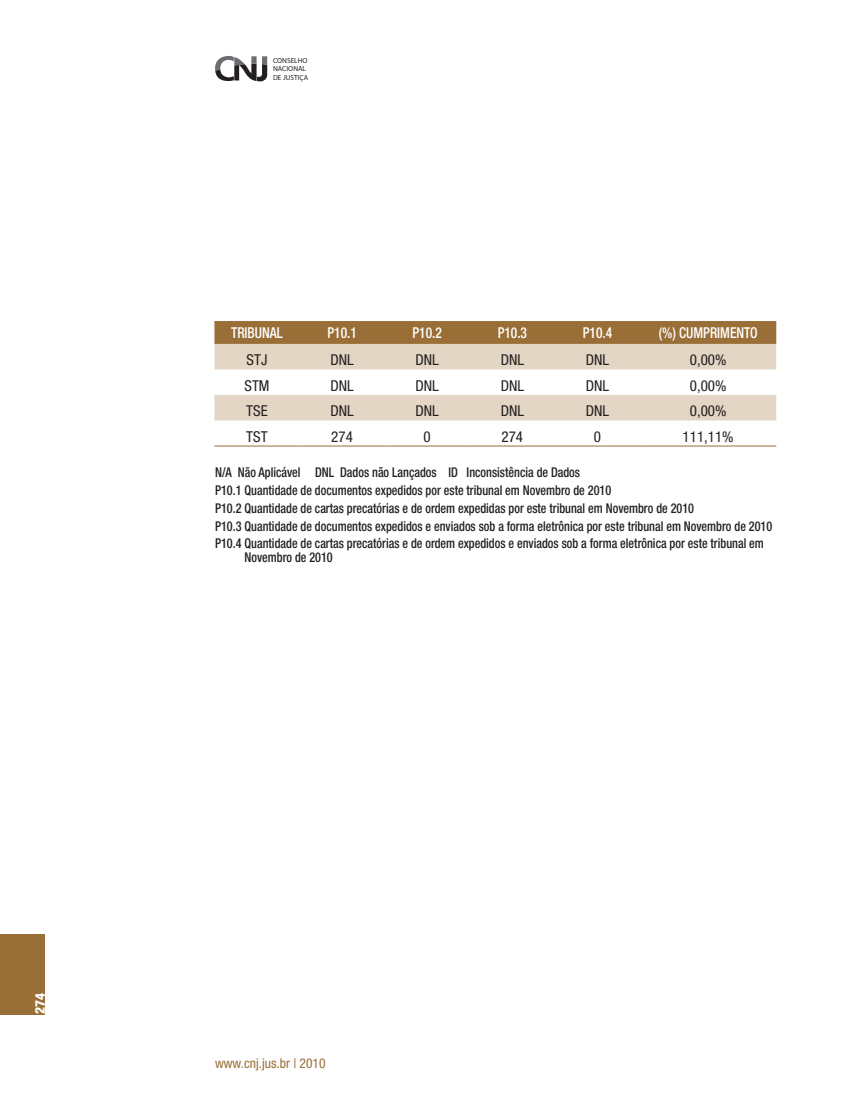
<style>
.page{position:relative;width:858px;height:1117px;background:#fff}
.page>*{position:absolute;margin:0;border:0;box-sizing:border-box;transform-origin:0 0}
.Texto_QUADRO_CENTE{font:condensed 15px "Helvetica Neue";color:#231f20}
.Texto_QUADRO_TITUL{font:500 condensed 15px "Helvetica Neue";color:#fff;scale:.9 1}
.FONTE_QUADRO___TAB{font:500 condensed 13.5px/13.5px "Helvetica Neue";color:#231f20;scale:.9 1}
.t1{font:condensed 13.5px "Helvetica Neue";color:#996e37}
.t2{font:800 condensed 13.5px "Helvetica Neue";color:#fff}
.t3{font:7.35px/8.9px "Myriad Pro";color:#231f20}
</style>
<div class="page">
<svg style="left:215px;top:56px;width:52px;height:25px"></svg>
<div style="left:0;top:934px;width:45px;height:80px;background:#996e37"></div>
<div style="left:214px;top:321px;width:562px;height:23px;background:#996e37"></div>
<svg style="left:214px;top:344px;width:562px;height:76px;fill:#e4d6c4"></svg>
<hr style="left:214px;top:445px;width:85px;height:1px;background:#996e37">
<hr style="left:299px;top:445px;width:85px;height:1px;background:#996e37">
<hr style="left:384px;top:445px;width:85px;height:1px;background:#996e37">
<hr style="left:469px;top:445px;width:85px;height:1px;background:#996e37">
<hr style="left:554px;top:445px;width:85px;height:1px;background:#996e37">
<hr style="left:639px;top:445px;width:137px;height:1px;background:#996e37">
<p class="t3" style="left:273px;top:56px;width:37px">CONSELHO<br>NACIONAL<br>DE JUSTIÇA</p>
<p class="Texto_QUADRO_TITUL" style="left:231px;top:324px;width:59px">TRIBUNAL</p>
<p class="Texto_QUADRO_TITUL" style="left:327px;top:324px;width:34px">P10.1</p>
<p class="Texto_QUADRO_TITUL" style="left:412px;top:324px;width:34px">P10.2</p>
<p class="Texto_QUADRO_TITUL" style="left:497px;top:324px;width:34px">P10.3</p>
<p class="Texto_QUADRO_TITUL" style="left:582px;top:324px;width:34px">P10.4</p>
<p class="Texto_QUADRO_TITUL" style="left:658px;top:324px;width:111px">(%) CUMPRIMENTO</p>
<p class="Texto_QUADRO_CENTE" style="left:246px;top:351px;width:22px">STJ</p>
<p class="Texto_QUADRO_CENTE" style="left:330px;top:351px;width:25px">DNL</p>
<p class="Texto_QUADRO_CENTE" style="left:415px;top:351px;width:25px">DNL</p>
<p class="Texto_QUADRO_CENTE" style="left:500px;top:351px;width:25px">DNL</p>
<p class="Texto_QUADRO_CENTE" style="left:585px;top:351px;width:25px">DNL</p>
<p class="Texto_QUADRO_CENTE" style="left:689px;top:351px;width:38px">0,00%</p>
<p class="Texto_QUADRO_CENTE" style="left:244px;top:377px;width:27px">STM</p>
<p class="Texto_QUADRO_CENTE" style="left:330px;top:377px;width:25px">DNL</p>
<p class="Texto_QUADRO_CENTE" style="left:415px;top:377px;width:25px">DNL</p>
<p class="Texto_QUADRO_CENTE" style="left:500px;top:377px;width:25px">DNL</p>
<p class="Texto_QUADRO_CENTE" style="left:585px;top:377px;width:25px">DNL</p>
<p class="Texto_QUADRO_CENTE" style="left:689px;top:377px;width:38px">0,00%</p>
<p class="Texto_QUADRO_CENTE" style="left:246px;top:402px;width:23px">TSE</p>
<p class="Texto_QUADRO_CENTE" style="left:330px;top:402px;width:25px">DNL</p>
<p class="Texto_QUADRO_CENTE" style="left:415px;top:402px;width:25px">DNL</p>
<p class="Texto_QUADRO_CENTE" style="left:500px;top:402px;width:25px">DNL</p>
<p class="Texto_QUADRO_CENTE" style="left:585px;top:402px;width:25px">DNL</p>
<p class="Texto_QUADRO_CENTE" style="left:689px;top:402px;width:38px">0,00%</p>
<p class="Texto_QUADRO_CENTE" style="left:246px;top:428px;width:23px">TST</p>
<p class="Texto_QUADRO_CENTE" style="left:331px;top:428px;width:23px">274</p>
<p class="Texto_QUADRO_CENTE" style="left:423px;top:428px;width:9px">0</p>
<p class="Texto_QUADRO_CENTE" style="left:501px;top:428px;width:23px">274</p>
<p class="Texto_QUADRO_CENTE" style="left:593px;top:428px;width:9px">0</p>
<p class="Texto_QUADRO_CENTE" style="left:682px;top:428px;width:52px">111,11%</p>
<p class="FONTE_QUADRO___TAB" style="left:215px;top:466px;width:407px">N/A Não Aplicável DNL Dados não Lançados ID Inconsistência de Dados</p>
<p class="FONTE_QUADRO___TAB" style="left:215px;top:483px;width:441px">P10.1 Quantidade de documentos expedidos por este tribunal em Novembro de 2010</p>
<p class="FONTE_QUADRO___TAB" style="left:215px;top:501px;width:533px">P10.2 Quantidade de cartas precatórias e de ordem expedidas por este tribunal em Novembro de 2010</p>
<p class="FONTE_QUADRO___TAB" style="left:215px;top:519px;width:620px">P10.3 Quantidade de documentos expedidos e enviados sob a forma eletrônica por este tribunal em Novembro de 2010</p>
<p class="FONTE_QUADRO___TAB" style="left:244px;top:537px;width:578px;text-indent:-29px">P10.4 Quantidade de cartas precatórias e de ordem expedidos e enviados sob a forma eletrônica por este tribunal em<br>Novembro de 2010</p>
<p class="t2" style="left:32px;top:1014px;width:23px;rotate:-90deg">274</p>
<p class="t1" style="left:215px;top:1055px;width:112px">www.cnj.jus.br | 2010</p>
</div>
